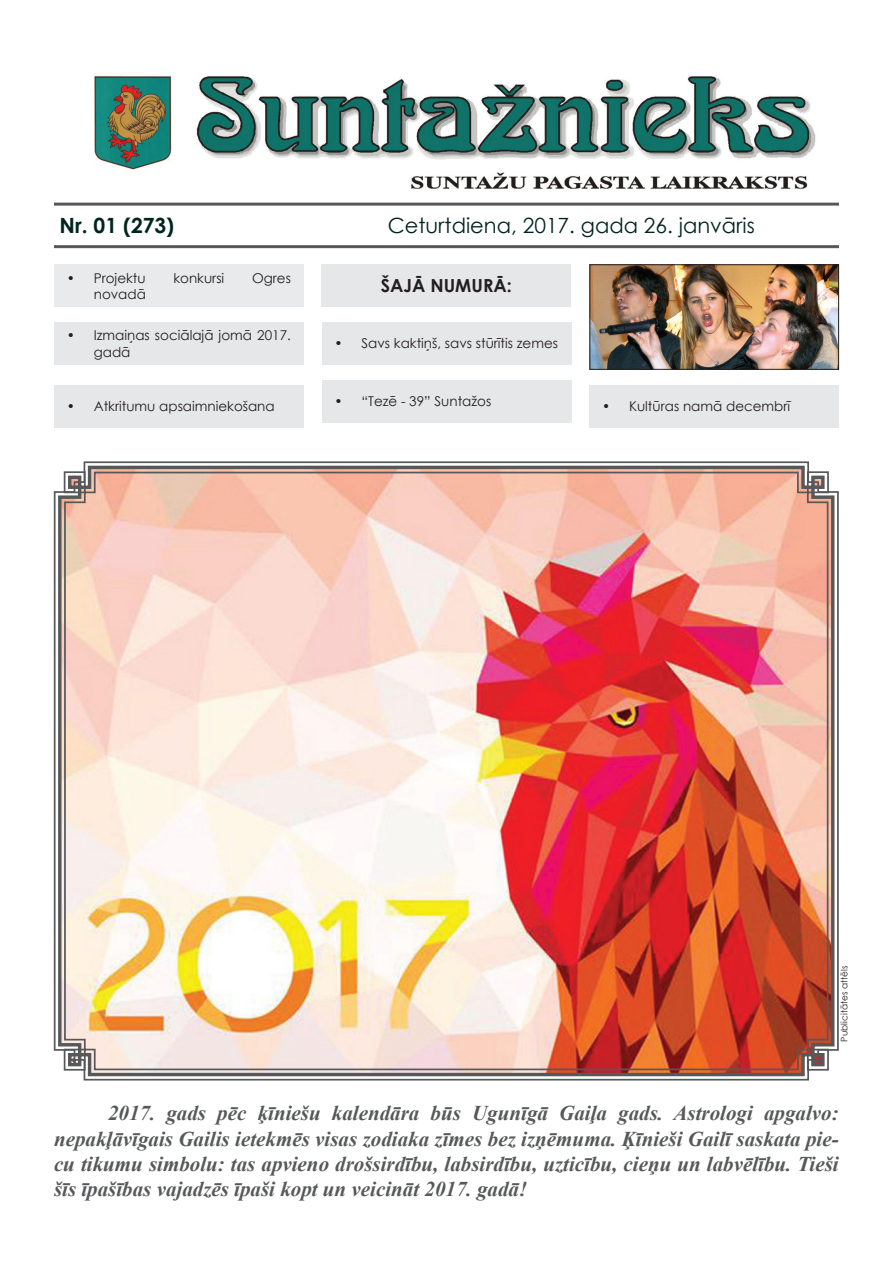
<style>
.page{position:relative;width:893px;height:1263px;background:#fff}
.page>*{position:absolute;margin:0;border:0;box-sizing:border-box;transform-origin:0 0}
.t1{font:italic 700 21px/25.2px "Times New Roman";color:#57585a;text-align:justify}
.t2{font:21px "Century Gothic";color:#00241e}
.t3{font:700 21px "Century Gothic";color:#00241e}
.t4{font:700 18px "Century Gothic";color:#231f20}
.t5{font:13.5px/16.2px "Century Gothic";color:#231f20}
.t6{font:9px "Century Gothic";color:#231f20}
</style>
<div class="page">
<hr style="left:54px;top:203px;width:785px;height:3px;background:#57585a">
<hr style="left:54px;top:245px;width:785px;height:3px;background:#57585a">
<div style="left:321px;top:264px;width:250px;height:43px;background:#e6e7e9"></div>
<div style="left:54px;top:385px;width:250px;height:42px;background:#e6e7e9"></div>
<div style="left:54px;top:264px;width:250px;height:43px;background:#e9eaeb"></div>
<div style="left:322px;top:322px;width:249px;height:43px;background:#e6e7e9"></div>
<svg style="left:56px;top:464px;width:780px;height:614px"></svg>
<img style="left:63px;top:470px;width:767px;height:601px">
<img style="left:591px;top:266px;width:246px;height:102px">
<div style="left:589px;top:264px;width:250px;height:106px;border:1px solid #231f20"></div>
<div style="left:322px;top:380px;width:249px;height:42px;background:#e6e7e9"></div>
<div style="left:54px;top:322px;width:250px;height:43px;background:#e6e7e9"></div>
<div style="left:589px;top:385px;width:250px;height:42px;background:#e6e7e9"></div>
<img style="left:94px;top:75px;width:722px;height:115px">
<p class="t3" style="left:60px;top:210px;width:116px">Nr. 01 (273)</p>
<p class="t2" style="left:388px;top:211px;width:369px">Ceturtdiena, 2017. gada 26. janvāris</p>
<p class="t4" style="left:381px;top:272px;width:133px">ŠAJĀ NUMURĀ:</p>
<p class="t5" style="left:67px;top:269px;width:80px">• Projektu</p>
<p class="t5" style="left:173px;top:269px;width:52px">konkursi</p>
<p class="t5" style="left:252px;top:269px;width:40px">Ogres</p>
<p class="t5" style="left:94px;top:286px;width:54px">novadā</p>
<p class="t5" style="left:94px;top:327px;width:199px;text-indent:-27px">• Izmaiņas sociālajā jomā 2017. gadā</p>
<p class="t5" style="left:67px;top:398px;width:209px">• Atkritumu apsaimniekošana</p>
<p class="t5" style="left:334px;top:335px;width:225px">• Savs kaktiņš, savs stūrītis zemes</p>
<p class="t5" style="left:334px;top:393px;width:158px">• “Tezē - 39” Suntažos</p>
<p class="t5" style="left:602px;top:398px;width:190px">• Kultūras namā decembrī</p>
<p class="t6" style="left:838px;top:1041px;width:77px;rotate:-90deg">Publicitātes attēls</p>
<p class="t1" style="left:54px;top:1100px;width:786px;text-indent:54px">2017. gads pēc ķīniešu kalendāra būs Ugunīgā Gaiļa gads. Astrologi apgalvo: nepakļāvīgais Gailis ietekmēs visas zodiaka zīmes bez izņēmuma. Ķīnieši Gailī saskata pie&shy;cu tikumu simbolu: tas apvieno drošsirdību, labsirdību, uzticību, cieņu un labvēlību. Tieši šīs īpašības vajadzēs īpaši kopt un veicināt 2017. gadā!</p>
</div>
